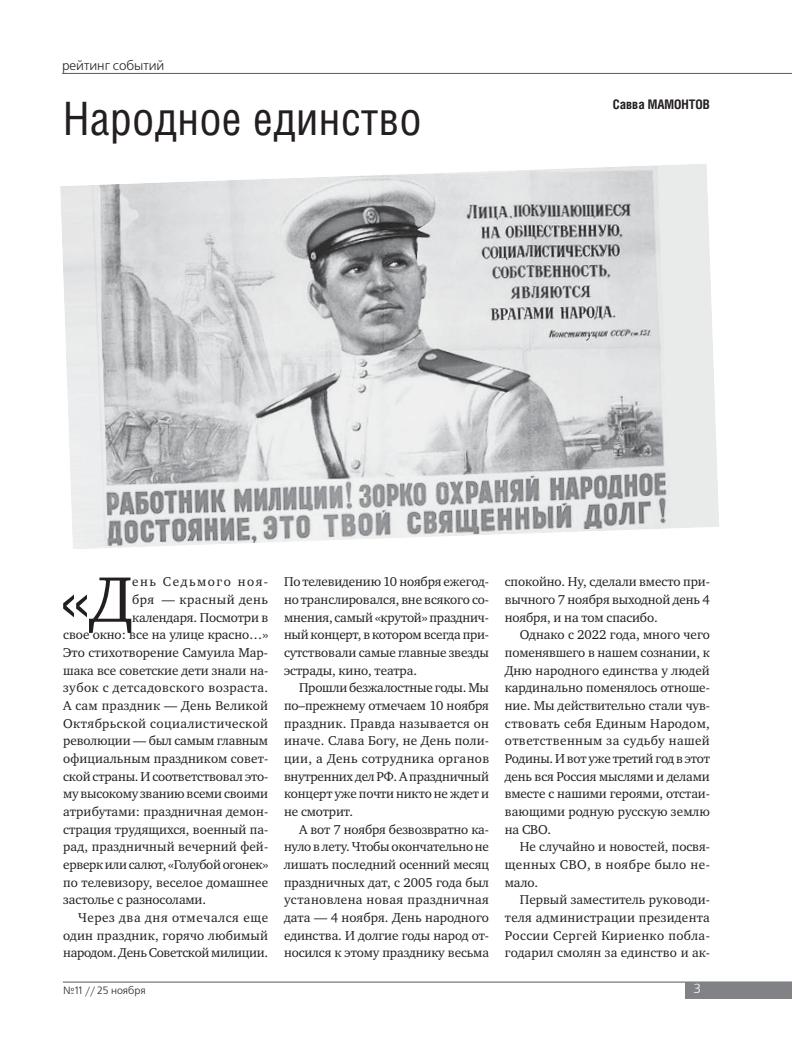
<style>
.page{position:relative;width:798px;height:1063px;background:#fff}
.page>*{position:absolute;margin:0;border:0;box-sizing:border-box;transform-origin:0 0}
.t1{font:65.88px "Charter ITC";color:#231f20}
.t2{font:46.12px "Helios Cond";color:#231f20}
.t3{font:13.12px/17.6px "Charter ITC";color:#231f20;text-align:justify}
.t4{font:13.12px "Charter ITC";letter-spacing:.03em;color:#231f20}
.t5{font:13.12px "Charter ITC";letter-spacing:-.025em;color:#231f20}
.t6{font:13.12px "Charter ITC";letter-spacing:-.02em;color:#231f20}
.t7{font:13.12px "Charter ITC";letter-spacing:.02em;color:#231f20}
.t8{font:13.12px "Charter ITC";letter-spacing:.04em;color:#231f20}
.t9{font:13.12px "Charter ITC";letter-spacing:.115em;color:#231f20}
.t10{font:13.12px "Charter ITC";letter-spacing:.035em;color:#231f20}
.t11{font:13.12px "Free Set C";color:#231f20}
.t12{font:700 13.12px "Helios Cond";color:#231f20}
.t13{font:13.12px "Free Set C";color:#fff}
.t14{font:10.5px "Free Set C";color:#231f20}
</style>
<div class="page">
<hr style="left:63px;top:982px;width:727px;height:1px;background:#58595b">
<div style="left:684px;top:982px;width:106px;height:16px;background:#808285"></div>
<hr style="left:62px;top:73px;width:728px;height:1px;background:#58595b">
<img style="left:60px;top:164px;width:659px;height:385px">
<p class="t11" style="left:62px;top:59px;width:104px">рейтинг событий</p>
<h2 class="t2" style="left:63px;top:103px;width:360px">Народное единство</h2>
<p class="t12" style="left:612px;top:100px;width:99px">Савва МАМОНТОВ</p>
<h1 class="t1" style="left:61px;top:570px;width:73px">«Д</h1>
<p class="t9" style="left:132px;top:576px;width:137px">ень Седьмого ноя-</p>
<p class="t10" style="left:132px;top:594px;width:137px">бря — красный день</p>
<p class="t3" style="left:132px;top:609px;width:137px">календаря. Посмотри в</p>
<p class="t3" style="left:63px;top:627px;width:206px">свое окно: все на улице красно…»</p>
<p class="t3" style="left:63px;top:645px;width:206px">Это стихотворение Самуила Мар-</p>
<p class="t3" style="left:63px;top:662px;width:206px">шака все советские дети знали на-</p>
<p class="t4" style="left:63px;top:682px;width:206px">зубок с детсадовского возраста.</p>
<p class="t7" style="left:63px;top:700px;width:206px">А сам праздник — День Великой</p>
<p class="t4" style="left:63px;top:717px;width:206px">Октябрьской социалистической</p>
<p class="t3" style="left:63px;top:733px;width:206px">революции — был самым главным</p>
<p class="t3" style="left:63px;top:751px;width:206px">официальным праздником совет-</p>
<p class="t3" style="left:63px;top:768px;width:206px">ской страны. И соответствовал это-</p>
<p class="t3" style="left:63px;top:786px;width:206px">му высокому званию всеми своими</p>
<p class="t3" style="left:63px;top:804px;width:206px">атрибутами: праздничная демон-</p>
<p class="t3" style="left:63px;top:821px;width:206px">страция трудящихся, военный па-</p>
<p class="t3" style="left:63px;top:839px;width:206px">рад, праздничный вечерний фей-</p>
<p class="t5" style="left:63px;top:859px;width:206px">ерверк или салют, «Голубой огонек»</p>
<p class="t3" style="left:63px;top:874px;width:206px">по телевизору, веселое домашнее</p>
<p class="t3" style="left:63px;top:892px;width:144px">застолье с разносолами.</p>
<p class="t8" style="left:78px;top:912px;width:191px">Через два дня отмечался еще</p>
<p class="t3" style="left:63px;top:927px;width:206px">один праздник, горячо любимый</p>
<p class="t6" style="left:63px;top:947px;width:206px">народом. День Советской милиции.</p>
<p class="t3" style="left:284px;top:574px;width:206px">По телевидению 10 ноября ежегод&shy;но транслировался, вне всякого со&shy;мнения, самый «крутой» празднич&shy;ный концерт, в котором всегда при&shy;сутствовали самые главные звезды эстрады, кино, театра.</p>
<p class="t3" style="left:284px;top:680px;width:206px;text-indent:15px">Прошли безжалостные годы. Мы по–прежнему отмечаем 10 ноября праздник. Правда называется он иначе. Слава Богу, не День поли&shy;ции, а День сотрудника органов внутренних дел РФ. А праздничный концерт уже почти никто не ждет и не смотрит.</p>
<p class="t3" style="left:284px;top:821px;width:206px;text-indent:15px">А вот 7 ноября безвозвратно ка&shy;нуло в лету. Чтобы окончательно не лишать последний осенний месяц праздничных дат, с 2005 года был установлена новая праздничная дата — 4 ноября. День народного единства. И долгие годы народ от&shy;носился к этому празднику весьма</p>
<p class="t3" style="left:504px;top:574px;width:206px">спокойно. Ну, сделали вместо при&shy;вычного 7 ноября выходной день 4 ноября, и на том спасибо.</p>
<p class="t3" style="left:504px;top:627px;width:206px;text-indent:15px">Однако с 2022 года, много чего поменявшего в нашем сознании, к Дню народного единства у людей кардинально поменялось отноше&shy;ние. Мы действительно стали чув&shy;ствовать себя Единым Народом, ответственным за судьбу нашей Родины. И вот уже третий год в этот день вся Россия мыслями и делами вместе с нашими героями, отстаи&shy;вающими родную русскую землю на СВО.</p>
<p class="t3" style="left:504px;top:839px;width:206px;text-indent:15px">Не случайно и новостей, посвя&shy;щенных СВО, в ноябре было не&shy;мало.</p>
<p class="t3" style="left:504px;top:892px;width:206px;text-indent:15px">Первый заместитель руководи&shy;теля администрации президента России Сергей Кириенко побла&shy;годарил смолян за единство и ак-</p>
<p class="t14" style="left:63px;top:986px;width:84px">№11 // 25 ноября</p>
<p class="t13" style="left:693px;top:983px;width:9px">3</p>
</div>
